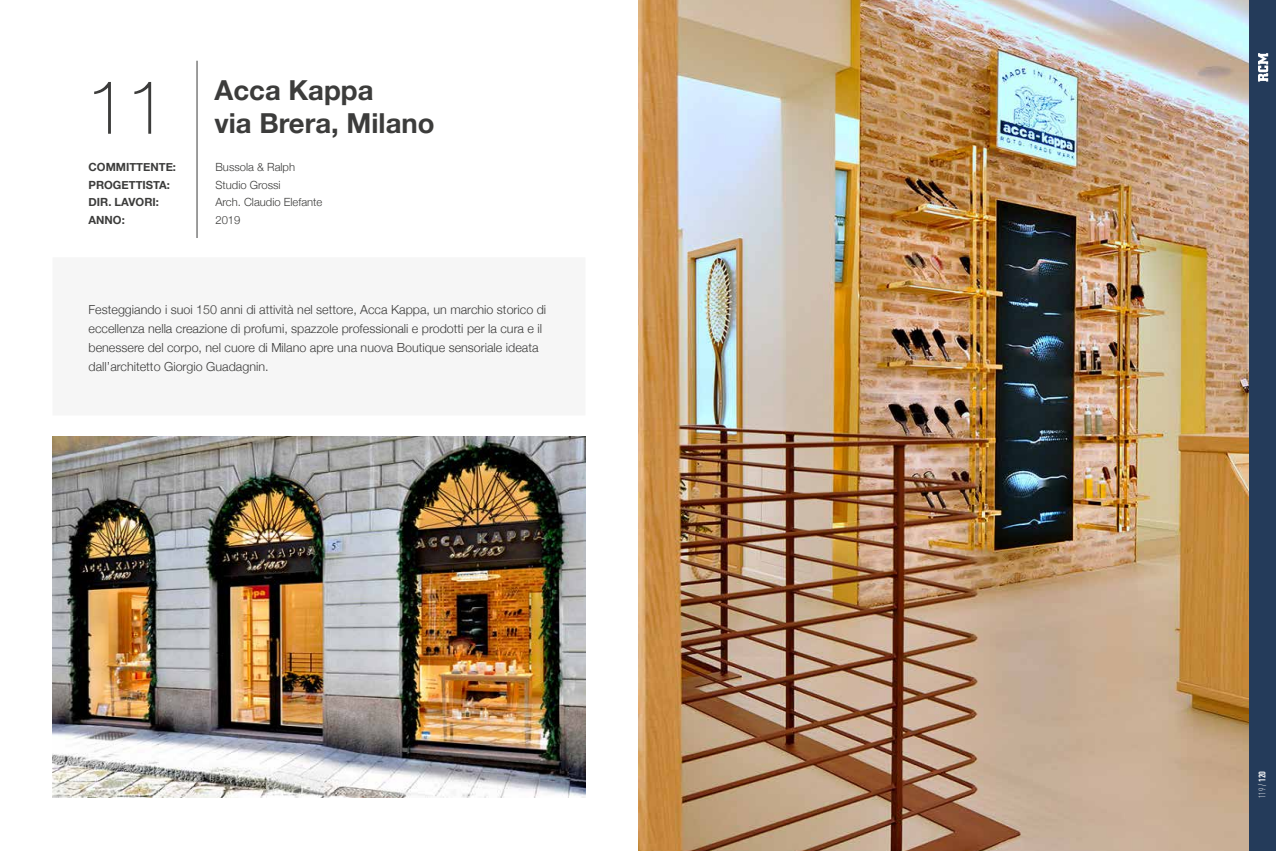
<style>
.page{position:relative;width:1276px;height:851px;background:#fff}
.page>*{position:absolute;margin:0;border:0;box-sizing:border-box;transform-origin:0 0}
.t1{font:100 75px "Helvetica Neue";color:#3c3c3b}
.t2{font:700 27.5px/33px "Helvetica Neue";color:#3c3c3b}
.t3{font:300 12.5px/18.8px "Helvetica Neue";color:#3c3c3b}
.t4{font:300 11.25px/17.5px "Helvetica Neue";color:#3c3c3b}
.t5{font:700 11.25px/17.5px "Helvetica Neue";color:#3c3c3b}
.t6{font:300 condensed 9.38px "DIN Pro";color:#fff}
.s1{font-weight:700}
</style>
<div class="page">
<img style="left:638px;top:0;width:611px;height:850px">
<img style="left:53px;top:436px;width:532px;height:361px">
<div style="left:53px;top:257px;width:532px;height:158px;background:#f6f6f6"></div>
<hr style="left:197px;top:61px;width:1px;height:177px;background:#3c3c3b">
<div style="left:1249px;top:0;width:27px;height:850px;background:#243b5a"></div>
<svg style="left:1258px;top:53px;width:10px;height:29px"></svg>
<h1 class="t1" style="left:86px;top:50px;width:83px">11</h1>
<h2 class="t2" style="left:215px;top:75px;width:221px">Acca Kappa<br>via Brera, Milano</h2>
<p class="t5" style="left:89px;top:159px;width:89px">COMMITTENTE:<br>PROGETTISTA:<br>DIR. LAVORI:<br>ANNO:</p>
<p class="t4" style="left:215px;top:158px;width:108px">Bussola &amp; Ralph<br>Studio Grossi<br>Arch. Claudio Elefante<br>2019</p>
<p class="t3" style="left:89px;top:299px;width:459px">Festeggiando i suoi 150 anni di attività nel settore, Acca Kappa, un marchio storico di eccellenza nella creazione di profumi, spazzole professionali e prodotti per la cura e il benessere del corpo, nel cuore di Milano apre una nuova Boutique sensoriale ideata dall’architetto Giorgio Guadagnin.</p>
<p class="t6" style="left:1255px;top:797px;width:28px;rotate:-90deg">119 / <span class="s1">120</span></p>
</div>
